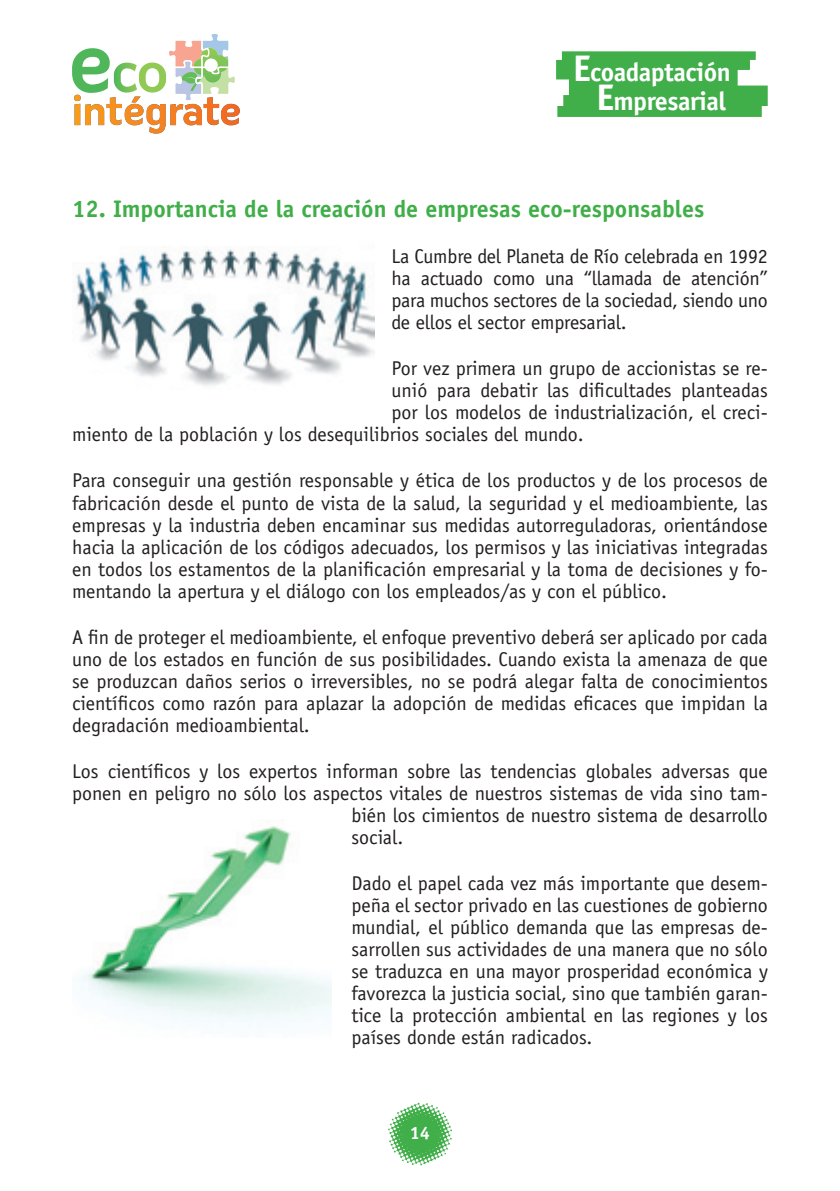
<style>
.page{position:relative;width:840px;height:1191px;background:#fff}
.page>*{position:absolute;margin:0;border:0;box-sizing:border-box;transform-origin:0 0}
.t1{font:700 26px/28.6px "Officina Sans";letter-spacing:-.02em;color:#fff;text-align:right}
.Párrafo_de_lista{font:700 24px "Officina Sans";color:#40ae49}
.Párrafo_de_lista-2{font:20px/22px "Officina Sans";color:#231f20;text-align:justify}
.t2{font:700 18px "Officina Sans";color:#fff}
.s1{font-size:37px}
</style>
<div class="page">
<svg style="left:388px;top:1104px;width:35px;height:61px"></svg>
<svg style="left:72px;top:34px;width:168px;height:100px"></svg>
<svg style="left:556px;top:51px;width:211px;height:66px;background:#50b558"></svg>
<img style="left:76px;top:249px;width:298px;height:137px">
<img style="left:79px;top:826px;width:252px;height:202px">
<h1 class="t1" style="left:572px;top:58px;width:159px"><span class="s1">E</span>coadaptación<br><span class="s1">E</span>mpresarial</h1>
<p class="Párrafo_de_lista" style="left:72px;top:194px;width:633px">12. Importancia de la creación de empresas eco-responsables</p>
<p class="Párrafo_de_lista-2" style="left:391px;top:246px;width:377px">La Cumbre del Planeta de Río celebrada en 1992 ha actuado como una “llamada de atención” para muchos sectores de la sociedad, siendo uno de ellos el sector empresarial.</p>
<p class="Párrafo_de_lista-2" style="left:391px;top:358px;width:378px">Por vez primera un grupo de accionistas se re-</p>
<p class="Párrafo_de_lista-2" style="left:391px;top:380px;width:378px">unió para debatir las dificultades planteadas</p>
<p class="Párrafo_de_lista-2" style="left:391px;top:402px;width:378px">por los modelos de industrialización, el creci-</p>
<p class="Párrafo_de_lista-2" style="left:72px;top:424px;width:510px">miento de la población y los desequilibrios sociales del mundo.</p>
<p class="Párrafo_de_lista-2" style="left:72px;top:470px;width:697px">Para conseguir una gestión responsable y ética de los productos y de los procesos de fabricación desde el punto de vista de la salud, la seguridad y el medioambiente, las empresas y la industria deben encaminar sus medidas autorreguladoras, orientándose hacia la aplicación de los códigos adecuados, los permisos y las iniciativas integradas en todos los estamentos de la planificación empresarial y la toma de decisiones y fo&shy;mentando la apertura y el diálogo con los empleados/as y con el público.</p>
<p class="Párrafo_de_lista-2" style="left:72px;top:626px;width:697px">A fin de proteger el medioambiente, el enfoque preventivo deberá ser aplicado por cada uno de los estados en función de sus posibilidades. Cuando exista la amenaza de que se produzcan daños serios o irreversibles, no se podrá alegar falta de conocimientos científicos como razón para aplazar la adopción de medidas eficaces que impidan la degradación medioambiental.</p>
<p class="Párrafo_de_lista-2" style="left:72px;top:760px;width:697px">Los científicos y los expertos informan sobre las tendencias globales adversas que</p>
<p class="Párrafo_de_lista-2" style="left:72px;top:782px;width:697px">ponen en peligro no sólo los aspectos vitales de nuestros sistemas de vida sino tam-</p>
<p class="Párrafo_de_lista-2" style="left:351px;top:804px;width:417px">bién los cimientos de nuestro sistema de desarrollo</p>
<p class="Párrafo_de_lista-2" style="left:351px;top:826px;width:50px">social.</p>
<p class="Párrafo_de_lista-2" style="left:351px;top:872px;width:418px">Dado el papel cada vez más importante que desem&shy;peña el sector privado en las cuestiones de gobierno mundial, el público demanda que las empresas de&shy;sarrollen sus actividades de una manera que no sólo se traduzca en una mayor prosperidad económica y favorezca la justicia social, sino que también garan&shy;tice la protección ambiental en las regiones y los países donde están radicados.</p>
<p class="t2" style="left:410px;top:1121px;width:22px">14</p>
</div>
